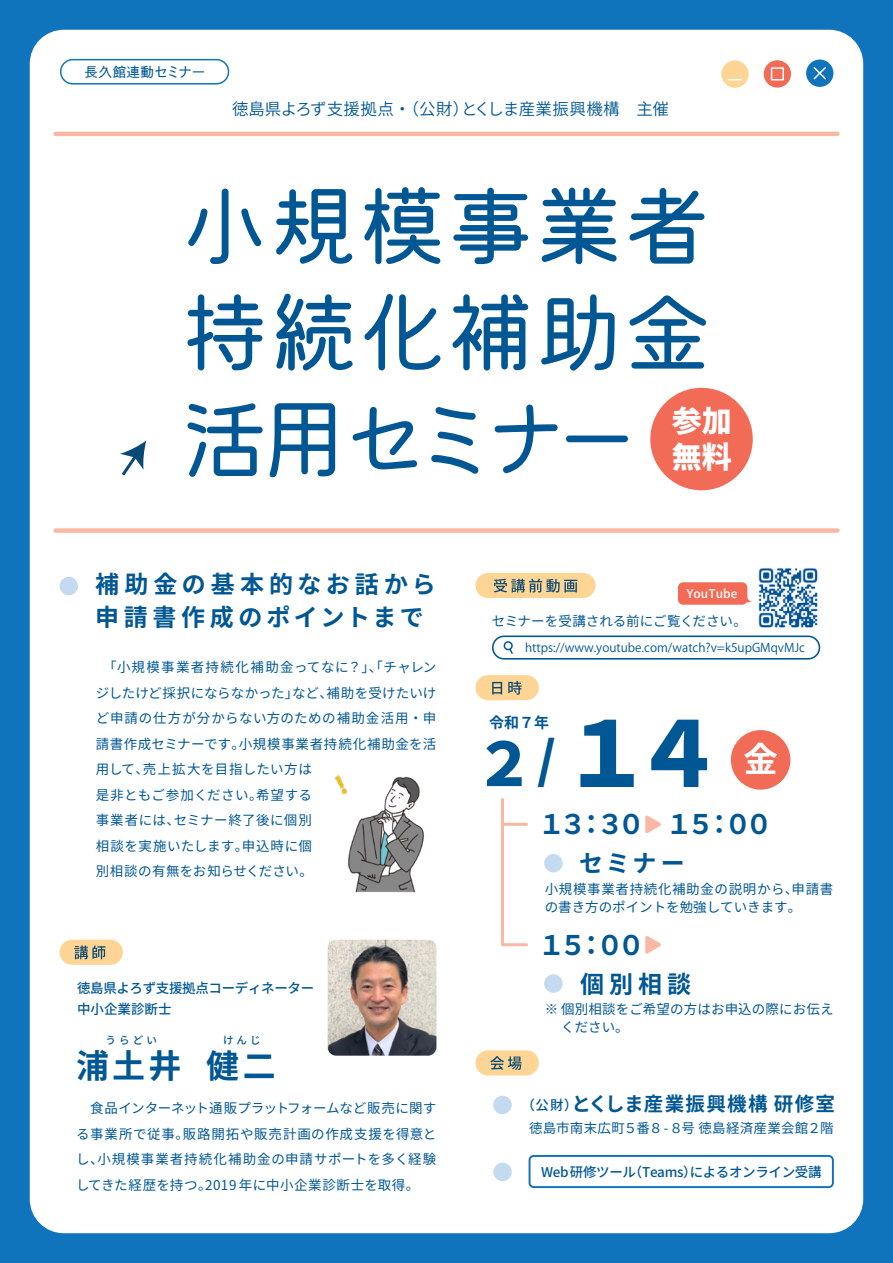
<style>
.page{position:relative;width:893px;height:1263px;background:#1074bc}
.page>*{position:absolute;margin:0;border:0;box-sizing:border-box;transform-origin:0 0}
.t1{font:800 90px "Source Han Sans";color:#005794}
.t2{font:88.5px/106.2px "Mamelon 4 Hi Regular";color:#005794;text-align:justify}
.t3{font:700 34.5px "Source Han Sans";color:#fff}
.t4{font:700 33px "Source Han Sans";color:#005794}
.t5{font:800 30px/36px "Source Han Sans";color:#fff}
.t6{font:700 27px "Source Han Sans";letter-spacing:-.21em;color:#005794}
.t7{font:700 24px/33px "Source Han Sans";letter-spacing:.19em;color:#005794}
.t8{font:700 19.5px "Source Han Sans";letter-spacing:.065em;color:#005794}
.t9{font:16.5px "Source Han Sans";color:#005794}
.t10{font:700 15px "Source Han Sans";color:#005794}
.t11{font:13.5px/25.5px "Source Han Sans";letter-spacing:.025em;color:#005794}
.t12{font:500 13.5px/21px "Source Han Sans";letter-spacing:-.025em;color:#005794}
.t13{font:13.5px/18px "Source Han Sans";letter-spacing:.05em;color:#005794}
.t14{font:13.5px "Source Han Sans";color:#005794}
.t15{font:13.5px "DNP Shuei Go Kin Std M";letter-spacing:.02em;color:#005794}
.t16{font:12px "Koz Go Pro";color:#005794}
.t17{font:500 12px "Source Han Sans";color:#fff}
.t18{font:500 10.5px "Source Han Sans";letter-spacing:.3em;color:#005794}
.s1{font-size:60px}
.s2{font-size:49.5px}
.s3{font-weight:500;font-size:13.5px}
</style>
<div class="page">
<div style="left:30px;top:30px;width:833px;height:1203px;background:#fff;border-radius:34px"></div>
<div style="left:721px;top:60px;width:28px;height:28px;background:#fed594;border-radius:50%"></div>
<div style="left:806px;top:60px;width:27px;height:27px;background:#1074bc;border-radius:50%"></div>
<svg style="left:813px;top:67px;width:13px;height:13px"></svg>
<div style="left:764px;top:60px;width:27px;height:28px;background:#f26b57;border-radius:50%"></div>
<div style="left:771px;top:67px;width:13px;height:14px;border:2px solid #fff"></div>
<svg style="left:728px;top:79px;width:14px;height:2px"></svg>
<hr style="left:55px;top:132px;width:782px;height:4px;background:#fab8a4">
<div style="left:55px;top:528px;width:782px;height:5px;background:#fab8a4"></div>
<div style="left:60px;top:59px;width:169px;height:26px;border:2px solid #1074bc;border-radius:12px"></div>
<svg style="left:120px;top:441px;width:26px;height:35px"></svg>
<div style="left:60px;top:577px;width:18px;height:18px;background:#c3daf1;border-radius:50%"></div>
<div style="left:60px;top:940px;width:63px;height:25px;background:#fed594;border-radius:13px"></div>
<svg style="left:74px;top:945px;width:32px;height:14px"></svg>
<img style="left:328px;top:940px;width:108px;height:116px">
<img style="left:348px;top:776px;width:76px;height:117px">
<img style="left:335px;top:775px;width:30px;height:43px">
<div style="left:475px;top:1050px;width:64px;height:25px;background:#fed594;border-radius:13px"></div>
<svg style="left:490px;top:1056px;width:32px;height:14px"></svg>
<div style="left:493px;top:1162px;width:19px;height:19px;background:#c3daf1;border-radius:50%"></div>
<div style="left:493px;top:1096px;width:19px;height:18px;background:#c3daf1;border-radius:50%"></div>
<div style="left:529px;top:1155px;width:305px;height:33px;border:2px solid #1074bc;border-radius:4px"></div>
<img style="left:758px;top:567px;width:63px;height:61px">
<div style="left:475px;top:573px;width:121px;height:25px;background:#fed594;border-radius:13px"></div>
<svg style="left:494px;top:579px;width:83px;height:14px"></svg>
<div style="left:492px;top:635px;width:328px;height:25px;border:2px solid #005794;border-radius:11px"></div>
<svg style="left:507px;top:649px;width:6px;height:5px"></svg>
<div style="left:504px;top:641px;width:9px;height:9px;border:2px solid #005794;border-radius:50%"></div>
<svg style="left:678px;top:582px;width:74px;height:23px;background:#f37866"></svg>
<div style="left:475px;top:675px;width:64px;height:25px;background:#fed594;border-radius:13px"></div>
<svg style="left:492px;top:682px;width:10px;height:12px"></svg>
<svg style="left:508px;top:681px;width:14px;height:14px"></svg>
<div style="left:731px;top:730px;width:59px;height:60px;background:#f26b57;border-radius:50%"></div>
<svg style="left:645px;top:815px;width:16px;height:18px"></svg>
<svg style="left:645px;top:936px;width:16px;height:18px"></svg>
<hr style="left:501px;top:799px;width:3px;height:146px;background:#fab8a4">
<hr style="left:503px;top:823px;width:23px;height:3px;background:#fab8a4">
<hr style="left:503px;top:943px;width:23px;height:3px;background:#fab8a4">
<div style="left:544px;top:854px;width:19px;height:18px;background:#c3daf1;border-radius:50%"></div>
<div style="left:544px;top:974px;width:19px;height:19px;background:#c3daf1;border-radius:50%"></div>
<div style="left:650px;top:388px;width:103px;height:102px;background:#f26b57;border-radius:50%"></div>
<p class="t15" style="left:85px;top:63px;width:122px">長久館連動セミナー</p>
<p class="t9" style="left:232px;top:100px;width:438px">徳島県よろず支援拠点・（公財）とくしま産業振興機構　主催</p>
<h2 class="t2" style="left:181px;top:174px;width:532px">小規模事業者持続化補助金活用セミナー</h2>
<h3 class="t5" style="left:672px;top:404px;width:61px">参加無料</h3>
<h3 class="t7" style="left:95px;top:568px;width:342px">補助金の基本的なお話から申請書作成のポイントまで</h3>
<p class="t11" style="left:96px;top:655px;width:342px">　「小規模事業者持続化補助金ってなに？」、「チャレンジしたけど採択にならなかった」など、補助を受けたいけど申請の仕方が分からない方のための補助金活用・申請書作成セミナーです。小規模事業者持続化補助金を活用して、売上拡大を目指したい方は<br>是非ともご参加ください。希望する<br>事業者には、セミナー終了後に個別<br>相談を実施いたします。申込時に個<br>別相談の有無をお知らせください。</p>
<p class="t12" style="left:77px;top:977px;width:239px">徳島県よろず支援拠点コーディネーター中小企業診断士</p>
<h3 class="t4" style="left:76px;top:1047px;width:201px">浦土井 健二</h3>
<p class="t18" style="left:105px;top:1034px;width:94px">うらどい　　　</p>
<p class="t18" style="left:223px;top:1034px;width:39px">けんじ</p>
<p class="t11" style="left:76px;top:1096px;width:362px;text-align:justify">　食品インターネット通販プラットフォームなど販売に関する事業所で従事。販路開拓や販売計画の作成支援を得意とし、小規模事業者持続化補助金の申請サポートを多く経験してきた経歴を持つ。2019 年に中小企業診断士を取得。</p>
<p class="t17" style="left:687px;top:587px;width:52px">YouTube</p>
<p class="t14" style="left:492px;top:613px;width:256px">セミナーを受講される前にご覧ください。</p>
<p class="t16" style="left:525px;top:640px;width:282px">https://www.youtube.com/watch?v=k5upGMqvMJc</p>
<p class="t10" style="left:489px;top:713px;width:61px">令和７年</p>
<h1 class="t1" style="left:474px;top:703px;width:250px"><span class="s1">２</span><span class="s2">/</span> １４</h1>
<h3 class="t3" style="left:743px;top:740px;width:36px">金</h3>
<h3 class="t6" style="left:538px;top:809px;width:236px">１３：３０ １５：００</h3>
<h3 class="t7" style="left:579px;top:847px;width:107px">セミナー</h3>
<p class="t13" style="left:545px;top:880px;width:290px">小規模事業者持続化補助金の説明から、申請書の書き方のポイントを勉強していきます。</p>
<h3 class="t6" style="left:538px;top:930px;width:132px">１５：００　</h3>
<h3 class="t7" style="left:580px;top:968px;width:113px">個別相談</h3>
<p class="t11" style="left:545px;top:1000px;width:290px;line-height:18px">※ 個別相談をご希望の方はお申込の際にお伝え　 ください。</p>
<h3 class="t8" style="left:521px;top:1092px;width:315px"><span class="s3">（公財）</span>とくしま産業振興機構 研修室</h3>
<p class="t11" style="left:529px;top:1115px;width:306px">徳島市南末広町５番８-８号 徳島経済産業会館２階</p>
<p class="t12" style="left:541px;top:1161px;width:282px">Web研修ツール（Teams）によるオンライン受講</p>
</div>
